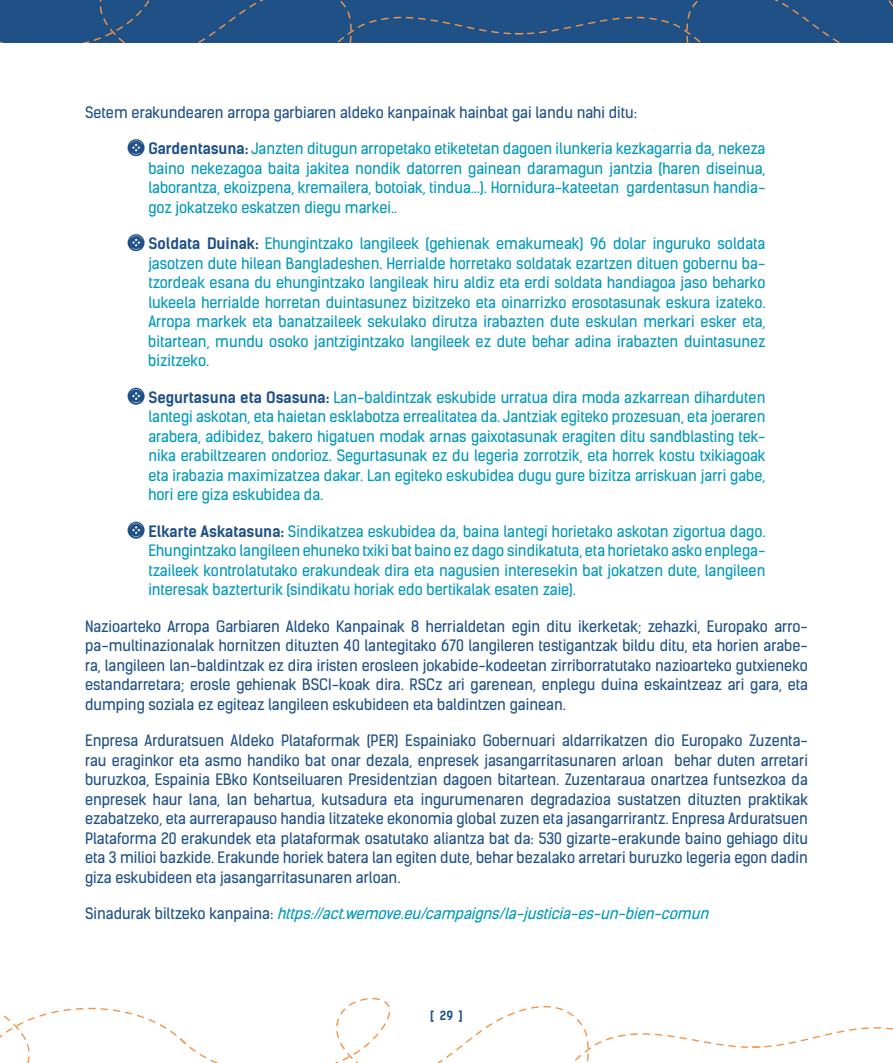
<style>
.page{position:relative;width:893px;height:1063px;background:#fff}
.page>*{position:absolute;margin:0;border:0;box-sizing:border-box;transform-origin:0 0}
.t1{font:15px/19.5px "Kelson Sans";color:#0099bc;text-align:justify}
.t2{font:15px/19.5px "Kelson Sans";color:#1f5187;text-align:justify}
.t3{font:italic 15px "Kelson Sans";color:#0099bc}
.t4{font:700 12px "Kelson Sans";color:#1f5187}
.s1{font-family:"Minion Pro"}
.s2{font-weight:700;color:#1f5187}
.s3{font-family:"Minion Pro";font-weight:700;color:#1f5187}
.s4{font-style:normal;color:#1f5187}
.s5{font-family:"Minion Pro";font-style:normal;color:#1f5187}
</style>
<div class="page">
<div style="left:0;top:0;width:893px;height:43px;background:#1f5187"></div>
<svg style="left:0;top:998px;width:893px;height:65px"></svg>
<svg style="left:128px;top:139px;width:17px;height:17px"></svg>
<svg style="left:128px;top:234px;width:17px;height:17px"></svg>
<svg style="left:128px;top:388px;width:17px;height:17px"></svg>
<svg style="left:128px;top:522px;width:17px;height:17px"></svg>
<p class="t2" style="left:85px;top:102px;width:554px">Setem erakundearen arropa garbiaren aldeko kanpainak hainbat gai landu nahi ditu<span class="s1">:</span></p>
<p class="t1" style="left:148px;top:139px;width:619px"><span class="s2">Gardentasuna</span><span class="s3">:</span> Janzten ditugun arropetako etiketetan dagoen ilunkeria kezkagarria da, nekeza baino nekezagoa baita jakitea nondik datorren gainean daramagun jantzia (haren diseinua, laborantza, ekoizpena, kremailera, botoiak, tindua...). Hornidura-kateetan gardentasun handia&shy;goz jokatzeko eskatzen diegu markei..</p>
<p class="t1" style="left:148px;top:234px;width:619px"><span class="s2">Soldata Duinak</span><span class="s3">:</span> Ehungintzako langileek (gehienak emakumeak) 96 dolar inguruko soldata jasotzen dute hilean Bangladeshen. Herrialde horretako soldatak ezartzen dituen gobernu ba&shy;tzordeak esana du ehungintzako langileak hiru aldiz eta erdi soldata handiagoa jaso beharko lukeela herrialde horretan duintasunez bizitzeko eta oinarrizko erosotasunak eskura izateko.<br>Arropa markek eta banatzaileek sekulako dirutza irabazten dute eskulan merkari esker eta, bitartean, mundu osoko jantzigintzako langileek ez dute behar adina irabazten duintasunez bizitzeko.</p>
<p class="t1" style="left:148px;top:387px;width:619px"><span class="s2">Segurtasuna eta Osasuna</span><span class="s3">:</span> Lan-baldintzak eskubide urratua dira moda azkarrean diharduten lantegi askotan, eta haietan esklabotza errealitatea da. Jantziak egiteko prozesuan, eta joeraren arabera, adibidez, bakero higatuen modak arnas gaixotasunak eragiten ditu sandblasting tek&shy;nika erabiltzearen ondorioz. Segurtasunak ez du legeria zorrotzik, eta horrek kostu txikiagoak eta irabazia maximizatzea dakar. Lan egiteko eskubidea dugu gure bizitza arriskuan jarri gabe, hori ere giza eskubidea da.</p>
<p class="t1" style="left:148px;top:521px;width:619px;text-align:left"><span class="s2">Elkarte Askatasuna</span><span class="s3">:</span> Sindikatzea eskubidea da, baina lantegi horietako askotan zigortua dago.<br>Ehungintzako langileen ehuneko txiki bat baino ez dago sindikatuta, eta horietako asko enplega&shy;tzaileek kontrolatutako erakundeak dira eta nagusien interesekin bat jokatzen dute, langileen interesak bazterturik (sindikatu horiak edo bertikalak esaten zaie).</p>
<p class="t2" style="left:85px;top:616px;width:724px">Nazioarteko Arropa Garbiaren Aldeko Kanpainak 8 herrialdetan egin ditu ikerketak; zehazki, Europako arro&shy;pa-multinazionalak hornitzen dituzten 40 lantegitako 670 langileren testigantzak bildu ditu, eta horien arabe&shy;ra, langileen lan-baldintzak ez dira iristen erosleen jokabide-kodeetan zirriborratutako nazioarteko gutxieneko estandarretara; erosle gehienak BSCI-koak dira. RSCz ari garenean, enplegu duina eskaintzeaz ari gara, eta dumping soziala ez egiteaz langileen eskubideen eta baldintzen gainean.</p>
<p class="t2" style="left:85px;top:731px;width:725px">Enpresa Arduratsuen Aldeko Plataformak (PER) Espainiako Gobernuari aldarrikatzen dio Europako Zuzenta&shy;rau eraginkor eta asmo handiko bat onar dezala, enpresek jasangarritasunaren arloan behar duten arretari buruzkoa, Espainia EBko Kontseiluaren Presidentzian dagoen bitartean. Zuzentaraua onartzea funtsezkoa da enpresek haur lana, lan behartua, kutsadura eta ingurumenaren degradazioa sustatzen dituzten praktikak ezabatzeko, eta aurrerapauso handia litzateke ekonomia global zuzen eta jasangarrirantz. Enpresa Arduratsuen Plataforma 20 erakundek eta plataformak osatutako aliantza bat da<span class="s1">:</span> 530 gizarte-erakunde baino gehiago ditu eta 3 milioi bazkide. Erakunde horiek batera lan egiten dute, behar bezalako arretari buruzko legeria egon dadin giza eskubideen eta jasangarritasunaren arloan.</p>
<p class="t3" style="left:85px;top:904px;width:629px"><span class="s4">S i n a d u r a k b i l t z e k o k a n p a i n a</span> <span class="s5">:</span> https<span class="s1">:</span>//act.wemove.eu/campaigns/la-justicia-es-un-bien-comun</p>
<p class="t4" style="left:430px;top:1008px;width:6px">[</p>
<p class="t4" style="left:458px;top:1008px;width:6px">]</p>
<p class="t4" style="left:440px;top:1008px;width:15px">29</p>
</div>
